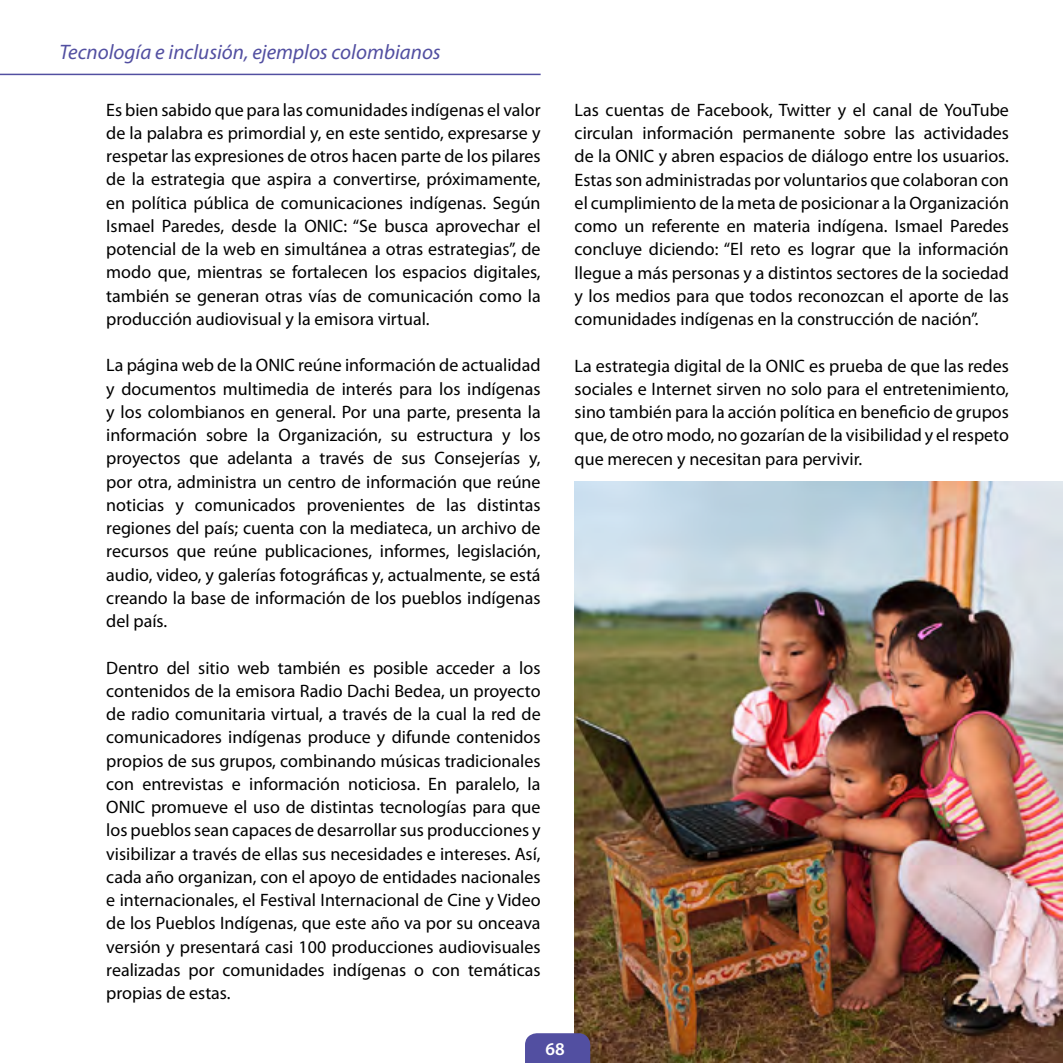
<style>
.page{position:relative;width:1063px;height:1063px;background:#fff}
.page>*{position:absolute;margin:0;border:0;box-sizing:border-box;transform-origin:0 0}
.t1{font:italic 21px "Myriad Pro";color:#524fa1}
.t2{font:18px/23.2px "Myriad Pro";color:#000;text-align:justify}
.t3{font:600 18px "Myriad Pro";color:#fff}
</style>
<div class="page">
<img style="left:575px;top:481px;width:488px;height:582px">
<div style="left:525px;top:1033px;width:65px;height:30px;background:#524fa1"></div>
<hr style="left:0;top:74px;width:541px;height:1px;background:#524fa1">
<p class="t1" style="left:60px;top:39px;width:383px">Tecnología e inclusión, ejemplos colombianos</p>
<p class="t2" style="left:106px;top:98px;width:436px">Es bien sabido que para las comunidades indígenas el valor de la palabra es primordial y, en este sentido, expresarse y respetar las expresiones de otros hacen parte de los pilares de la estrategia que aspira a convertirse, próximamente, en política pública de comunicaciones indígenas. Según Ismael Paredes, desde la ONIC: “Se busca aprovechar el potencial de la web en simultánea a otras estrategias”, de modo que, mientras se fortalecen los espacios digitales, también se generan otras vías de comunicación como la producción audiovisual y la emisora virtual.</p>
<p class="t2" style="left:106px;top:353px;width:436px">La página web de la ONIC reúne información de actualidad y documentos multimedia de interés para los indígenas y los colombianos en general. Por una parte, presenta la información sobre la Organización, su estructura y los proyectos que adelanta a través de sus Consejerías y, por otra, administra un centro de información que reúne noticias y comunicados provenientes de las distintas regiones del país; cuenta con la mediateca, un archivo de recursos que reúne publicaciones, informes, legislación, audio, video, y galerías fotográficas y, actualmente, se está creando la base de información de los pueblos indígenas del país.</p>
<p class="t2" style="left:106px;top:656px;width:436px">Dentro del sitio web también es posible acceder a los contenidos de la emisora Radio Dachi Bedea, un proyecto de radio comunitaria virtual, a través de la cual la red de comunicadores indígenas produce y difunde contenidos propios de sus grupos, combinando músicas tradicionales con entrevistas e información noticiosa. En paralelo, la ONIC promueve el uso de distintas tecnologías para que los pueblos sean capaces de desarrollar sus producciones y visibilizar a través de ellas sus necesidades e intereses. Así, cada año organizan, con el apoyo de entidades nacionales e internacionales, el Festival Internacional de Cine y Video de los Pueblos Indígenas, que este año va por su onceava versión y presentará casi 100 producciones audiovisuales realizadas por comunidades indígenas o con temáticas propias de estas.</p>
<p class="t2" style="left:575px;top:98px;width:436px">Las cuentas de Facebook, Twitter y el canal de YouTube circulan información permanente sobre las actividades de la ONIC y abren espacios de diálogo entre los usuarios.<br>Estas son administradas por voluntarios que colaboran con el cumplimiento de la meta de posicionar a la Organización como un referente en materia indígena. Ismael Paredes concluye diciendo: “El reto es lograr que la información llegue a más personas y a distintos sectores de la sociedad y los medios para que todos reconozcan el aporte de las comunidades indígenas en la construcción de nación”.</p>
<p class="t2" style="left:575px;top:354px;width:436px">La estrategia digital de la ONIC es prueba de que las redes sociales e Internet sirven no solo para el entretenimiento, sino también para la acción política en beneficio de grupos que, de otro modo, no gozarían de la visibilidad y el respeto que merecen y necesitan para pervivir.</p>
<p class="t3" style="left:545px;top:1037px;width:21px">68</p>
</div>
